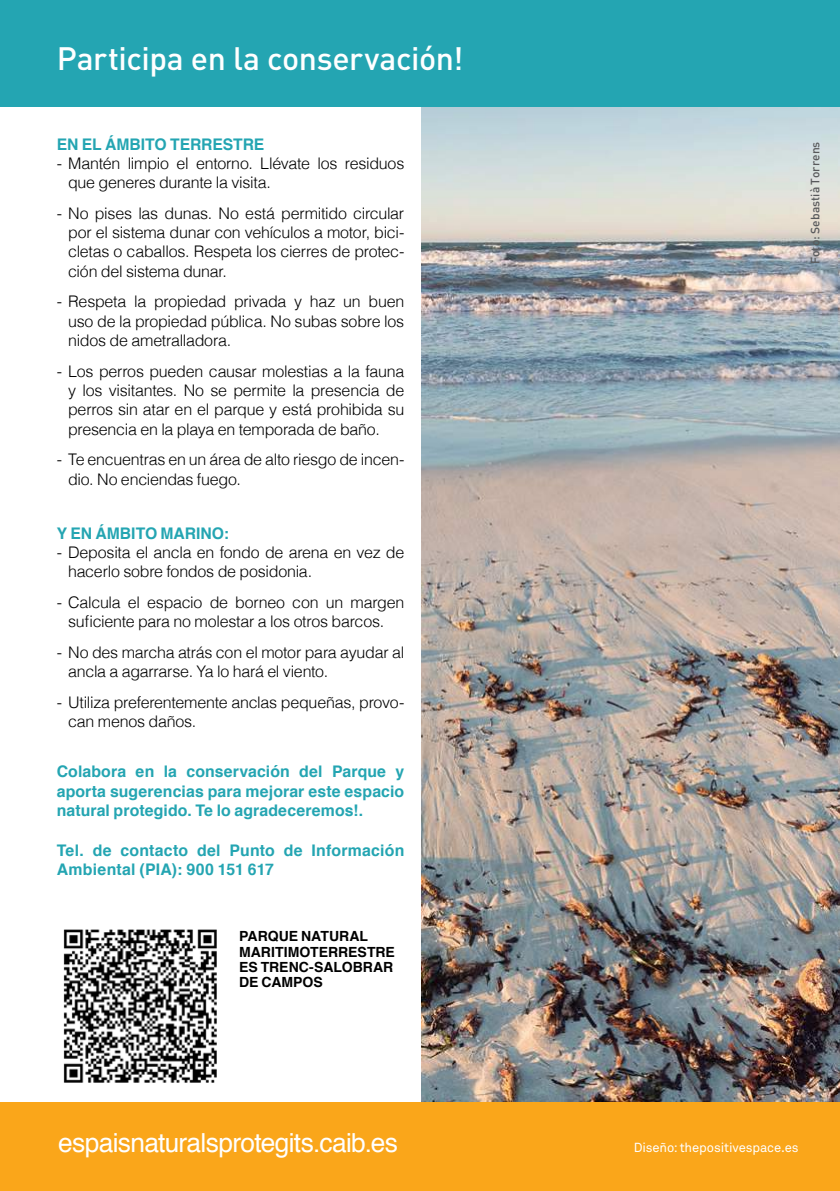
<style>
.page{position:relative;width:840px;height:1191px;background:#fff}
.page>*{position:absolute;margin:0;border:0;box-sizing:border-box;transform-origin:0 0}
.t1{font:500 32px "DIN";letter-spacing:-.015em;color:#fff}
.t2{font:26.2px "Helvetica";letter-spacing:-.025em;color:#fff}
.t3{font:300 16px/19.2px "Helvetica";letter-spacing:-.015em;color:#000}
.t4{font:700 16px/19.6px "Helvetica";letter-spacing:.005em;color:#24a5b2;text-align:justify}
.t5{font:700 14px/15.4px "Helvetica";color:#000}
.t6{font:13px "Akkurat";letter-spacing:-.01em;color:#fff}
.t7{font:500 12px "DIN";letter-spacing:.005em;color:#58595b}
</style>
<div class="page">
<img style="left:421px;top:106px;width:418px;height:996px">
<div style="left:0;top:0;width:839px;height:106px;background:#24a5b2"></div>
<div style="left:0;top:1102px;width:839px;height:89px;background:#faa61a"></div>
<img style="left:63px;top:929px;width:154px;height:154px">
<h1 class="t1" style="left:57px;top:38px;width:408px">Participa en la conservación!</h1>
<p class="t4" style="left:57px;top:134px;width:209px">EN EL ÁMBITO TERRESTRE</p>
<p class="t3" style="left:68px;top:152px;width:337px;text-indent:-11px">- Mantén limpio el entorno. Llévate los residuos que generes durante la visita.</p>
<p class="t3" style="left:68px;top:202px;width:337px;text-align:justify;text-indent:-11px">- No pises las dunas. No está permitido circular por el sistema dunar con vehículos a motor, bici&shy;cletas o caballos. Respeta los cierres de protec&shy;ción del sistema dunar.</p>
<p class="t3" style="left:68px;top:291px;width:337px;text-align:justify;text-indent:-11px">- Respeta la propiedad privada y haz un buen uso de la propiedad pública. No subas sobre los nidos de ametralladora.</p>
<p class="t3" style="left:68px;top:360px;width:337px;text-align:justify;text-indent:-11px">- Los perros pueden causar molestias a la fauna y los visitantes. No se permite la presencia de perros sin atar en el parque y está prohibida su presencia en la playa en temporada de baño.</p>
<p class="t3" style="left:68px;top:448px;width:337px;text-indent:-11px">- Te encuentras en un área de alto riesgo de incen&shy;dio. No enciendas fuego.</p>
<p class="t4" style="left:57px;top:523px;width:174px">Y EN ÁMBITO MARINO:</p>
<p class="t3" style="left:68px;top:541px;width:337px;text-indent:-11px">- Deposita el ancla en fondo de arena en vez de hacerlo sobre fondos de posidonia.</p>
<p class="t3" style="left:57px;top:591px;width:349px;text-align:center">- Calcula el espacio de borneo con un margen suficiente para no molestar a los otros barcos.</p>
<p class="t3" style="left:68px;top:641px;width:337px;text-indent:-11px">- No des marcha atrás con el motor para ayudar al ancla a agarrarse. Ya lo hará el viento.</p>
<p class="t3" style="left:68px;top:691px;width:337px;text-indent:-11px">- Utiliza preferentemente anclas pequeñas, provo&shy;can menos daños.</p>
<p class="t4" style="left:57px;top:762px;width:349px">Colabora en la conservación del Parque y aporta sugerencias para mejorar este espacio natural protegido. Te lo agradeceremos!.</p>
<p class="t4" style="left:57px;top:840px;width:349px">Tel. de contacto del Punto de Información<br>Ambiental (PIA): 900 151 617</p>
<p class="t5" style="left:239px;top:928px;width:157px">PARQUE NATURAL<br>MARITIMOTERRESTRE<br>ES TRENC-SALOBRAR<br>DE CAMPOS</p>
<h2 class="t2" style="left:58px;top:1122px;width:341px">espaisnaturalsprotegits.caib.es</h2>
<p class="t7" style="left:807px;top:264px;width:124px;rotate:-90deg">Foto: Sebastià Torrens</p>
<p class="t6" style="left:633px;top:1139px;width:166px">Diseño: thepositivespace.es</p>
</div>
